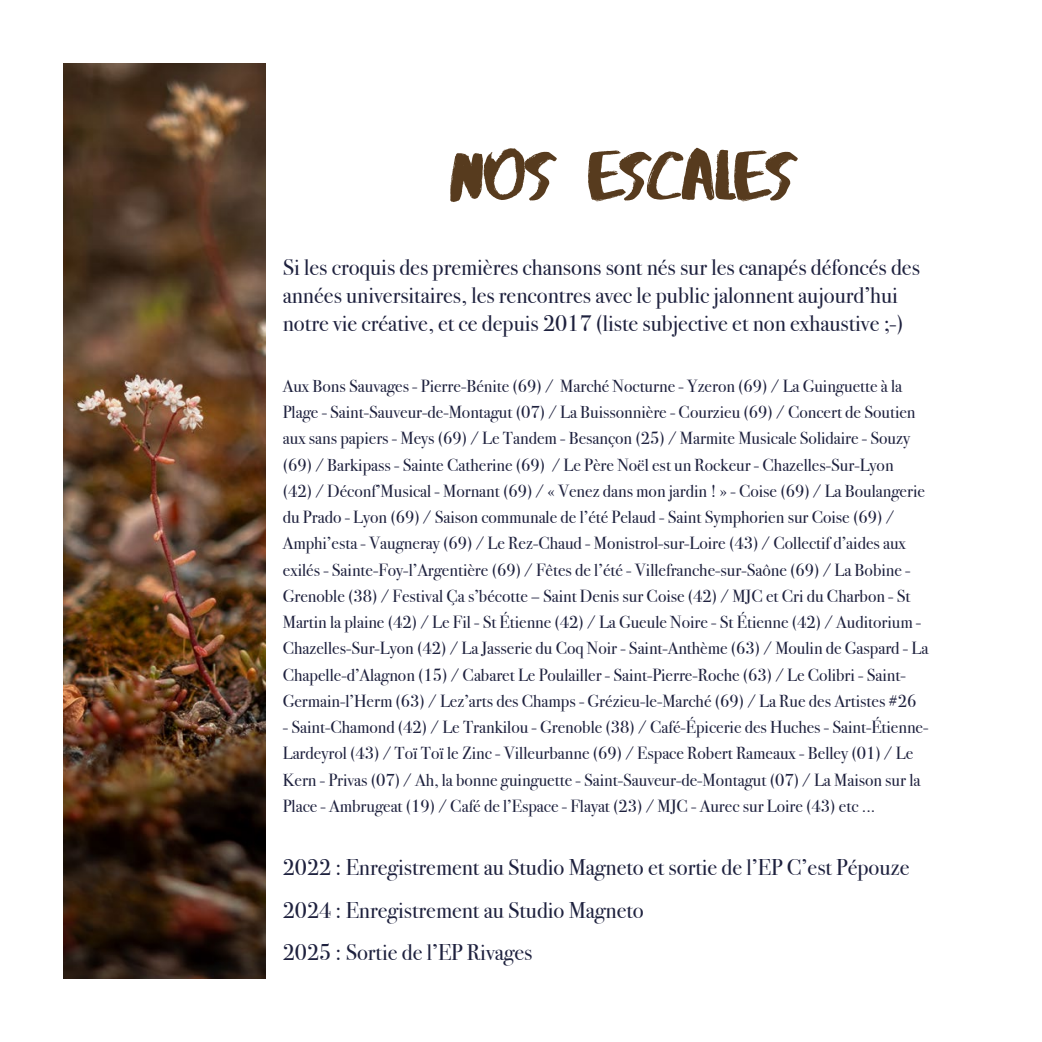
<style>
.page{position:relative;width:1042px;height:1042px;background:#fff}
.page>*{position:absolute;margin:0;border:0;box-sizing:border-box;transform-origin:0 0}
.t1{font:69.65px "Abys";letter-spacing:-.035em;color:#573b1e}
.t2{font:22.75px/28px "Bodoni Svty Two ITCTT";color:#1e213e}
.t3{font:17.5px/26.2px "Bodoni Svty Two ITCTT";color:#1e213e}
</style>
<div class="page">
<img style="left:63px;top:63px;width:203px;height:916px">
<h1 class="t1" style="left:449px;top:135px;width:349px">NOS ESCALES</h1>
<h2 class="t2" style="left:283px;top:251px;width:638px">Si les croquis des premières chansons sont nés sur les canapés défoncés des années universitaires, les rencontres avec le public jalonnent aujourd’hui notre vie créative, et ce depuis 2017 (liste subjective et non exhaustive ;-)</h2>
<p class="t3" style="left:283px;top:371px;width:647px">Aux Bons Sauvages - Pierre-Bénite (69) / Marché Nocturne - Yzeron (69) / La Guinguette à la Plage - Saint-Sauveur-de-Montagut (07) / La Buissonnière - Courzieu (69) / Concert de Soutien aux sans papiers - Meys (69) / Le Tandem - Besançon (25) / Marmite Musicale Solidaire - Souzy (69) / Barkipass - Sainte Catherine (69) / Le Père Noël est un Rockeur - Chazelles-Sur-Lyon<br>(42) / Déconf’Musical - Mornant (69) / « Venez dans mon jardin ! » - Coise (69) / La Boulangerie du Prado - Lyon (69) / Saison communale de l’été Pelaud - Saint Symphorien sur Coise (69) / Amphi’esta - Vaugneray (69) / Le Rez-Chaud - Monistrol-sur-Loire (43) / Collectif d’aides aux exilés - Sainte-Foy-l’Argentière (69) / Fêtes de l’été - Villefranche-sur-Saône (69) / La Bobine - Grenoble (38) / Festival Ça s’bécotte – Saint Denis sur Coise (42) / MJC et Cri du Charbon - St Martin la plaine (42) / Le Fil - St Étienne (42) / La Gueule Noire - St Étienne (42) / Auditorium - Chazelles-Sur-Lyon (42) / La Jasserie du Coq Noir - Saint-Anthème (63) / Moulin de Gaspard - La Chapelle-d’Alagnon (15) / Cabaret Le Poulailler - Saint-Pierre-Roche (63) / Le Colibri - Saint-Germain-l’Herm (63) / Lez’arts des Champs - Grézieu-le-Marché (69) / La Rue des Artistes #26</p>
<p class="t3" style="left:283px;top:712px;width:647px">- Saint-Chamond (42) / Le Trankilou - Grenoble (38) / Café-Épicerie des Huches - Saint-Étienne-Lardeyrol (43) / Toï Toï le Zinc - Villeurbanne (69) / Espace Robert Rameaux - Belley (01) / Le Kern - Privas (07) / Ah, la bonne guinguette - Saint-Sauveur-de-Montagut (07) / La Maison sur la Place - Ambrugeat (19) / Café de l’Espace - Flayat (23) / MJC - Aurec sur Loire (43) etc ...</p>
<h2 class="t2" style="left:283px;top:843px;width:628px;line-height:42.9px">2022 : Enregistrement au Studio Magneto et sortie de l’EP C’est Pépouze<br>2024 : Enregistrement au Studio Magneto<br>2025 : Sortie de l’EP Rivages</h2>
</div>
